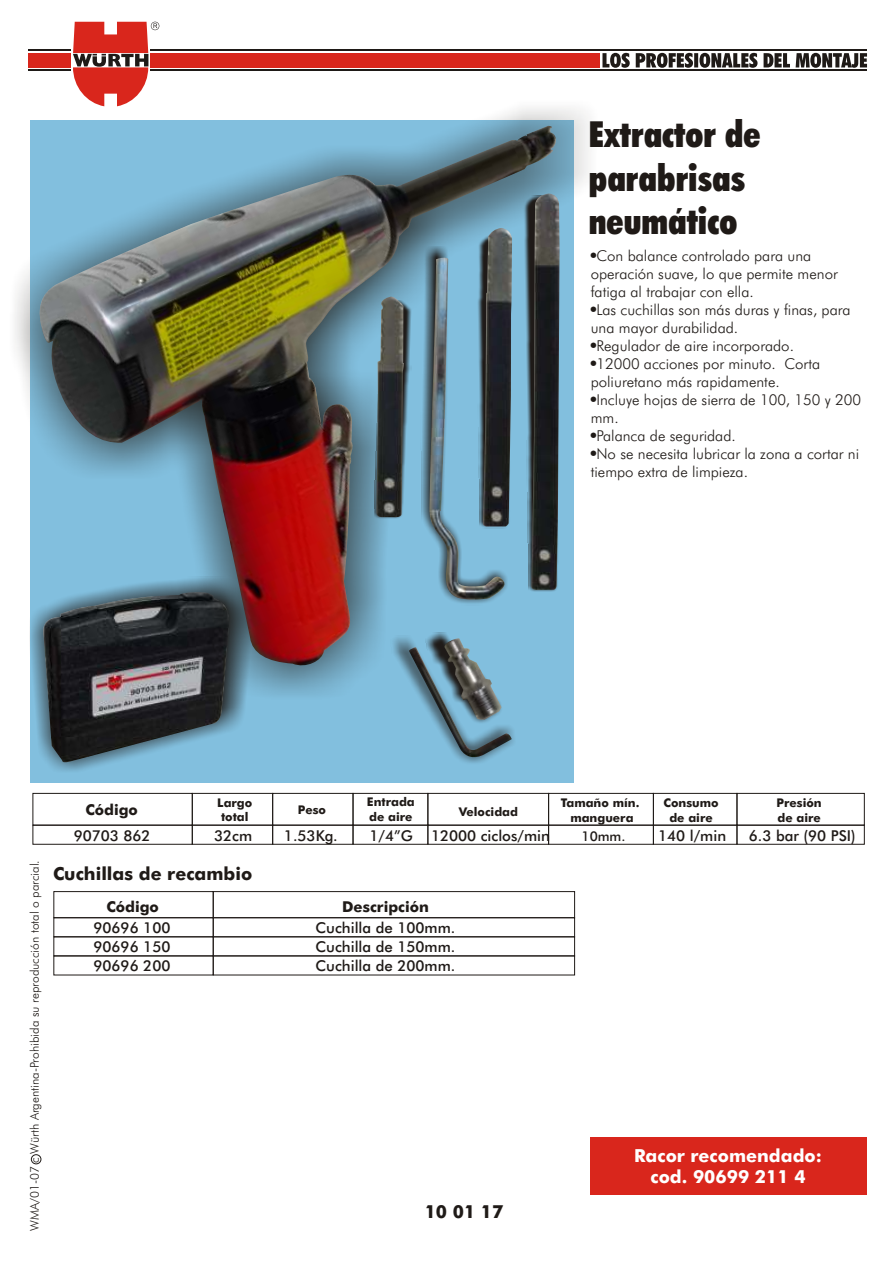
<style>
.page{position:relative;width:894px;height:1263px;background:#fff}
.page>*{position:absolute;margin:0;border:0;box-sizing:border-box;transform-origin:0 0}
.t1{font:36px/43.2px "Futura X Blk Cn BT";color:#1f1a17}
.t2{font:700 18px/21.6px "Futura Md BT";color:#fff;text-align:center}
.t3{font:700 18px "Futura Md BT";color:#1f1a17}
.t4{font:15px "Futura Lt BT";color:#1f1a17}
.t5{font:15px "Futura Md BT";color:#1f1a17}
.t6{font:700 15px "Futura Md BT";color:#1f1a17}
.t7{font:13.5px "Futura Md BT";color:#1f1a17}
.t8{font:700 12px/14.4px "Futura Md BT";color:#1f1a17;text-align:center}
.t9{font:12px "Futura Lt BT";color:#1f1a17}
</style>
<div class="page">
<hr style="left:28px;top:50px;width:43px;height:1px;background:#1f1a17">
<div style="left:28px;top:53px;width:43px;height:14px;background:#d9261c"></div>
<hr style="left:28px;top:69px;width:43px;height:2px;background:#1f1a17">
<hr style="left:151px;top:50px;width:716px;height:1px;background:#1f1a17">
<div style="left:151px;top:53px;width:449px;height:14px;background:#d9261c"></div>
<hr style="left:151px;top:69px;width:716px;height:2px;background:#1f1a17">
<svg style="left:603px;top:53px;width:264px;height:15px"></svg>
<svg style="left:73px;top:22px;width:86px;height:72px"></svg>
<div style="left:30px;top:120px;width:544px;height:662px;background:#82bfde"></div>
<div style="left:33px;top:793px;width:159px;height:32px;border:1px solid #1f1a17"></div>
<div style="left:192px;top:793px;width:81px;height:32px;border:1px solid #1f1a17"></div>
<div style="left:273px;top:793px;width:80px;height:32px;border:1px solid #1f1a17"></div>
<div style="left:353px;top:793px;width:75px;height:32px;border:1px solid #1f1a17"></div>
<div style="left:428px;top:793px;width:121px;height:32px;border:1px solid #1f1a17"></div>
<div style="left:548px;top:793px;width:106px;height:32px;border:1px solid #1f1a17"></div>
<div style="left:653px;top:793px;width:84px;height:32px;border:1px solid #1f1a17"></div>
<div style="left:737px;top:793px;width:128px;height:32px;border:1px solid #1f1a17"></div>
<div style="left:33px;top:825px;width:159px;height:19px;border:1px solid #1f1a17"></div>
<div style="left:192px;top:825px;width:81px;height:19px;border:1px solid #1f1a17"></div>
<div style="left:273px;top:825px;width:80px;height:19px;border:1px solid #1f1a17"></div>
<div style="left:353px;top:825px;width:75px;height:19px;border:1px solid #1f1a17"></div>
<div style="left:428px;top:825px;width:121px;height:19px;border:1px solid #1f1a17"></div>
<div style="left:548px;top:825px;width:106px;height:19px;border:1px solid #1f1a17"></div>
<div style="left:653px;top:825px;width:84px;height:19px;border:1px solid #1f1a17"></div>
<div style="left:737px;top:825px;width:128px;height:19px;border:1px solid #1f1a17"></div>
<img style="left:43px;top:704px;width:186px;height:58px">
<img style="left:14px;top:94px;width:575px;height:610px">
<img style="left:34px;top:126px;width:523px;height:543px">
<img style="left:374px;top:300px;width:39px;height:219px">
<img style="left:377px;top:297px;width:27px;height:220px">
<img style="left:522px;top:196px;width:40px;height:396px">
<img style="left:531px;top:193px;width:29px;height:397px">
<img style="left:475px;top:235px;width:39px;height:294px">
<img style="left:483px;top:228px;width:29px;height:298px">
<img style="left:391px;top:636px;width:129px;height:127px">
<img style="left:409px;top:647px;width:103px;height:112px">
<img style="left:419px;top:246px;width:91px;height:359px">
<img style="left:429px;top:258px;width:76px;height:342px">
<img style="left:425px;top:633px;width:82px;height:91px">
<img style="left:443px;top:638px;width:59px;height:82px">
<div style="left:54px;top:891px;width:159px;height:27px;border:1px solid #1f1a17"></div>
<div style="left:213px;top:891px;width:362px;height:27px;border:1px solid #1f1a17"></div>
<div style="left:54px;top:918px;width:159px;height:19px;border:1px solid #1f1a17"></div>
<div style="left:54px;top:937px;width:159px;height:19px;border:1px solid #1f1a17"></div>
<div style="left:213px;top:918px;width:362px;height:19px;border:1px solid #1f1a17"></div>
<div style="left:213px;top:937px;width:362px;height:19px;border:1px solid #1f1a17"></div>
<div style="left:590px;top:1137px;width:276px;height:57px;background:#d9261c"></div>
<div style="left:31px;top:1155px;width:10px;height:9px;border:1px solid #1f1a17;border-radius:50%"></div>
<h1 class="t1" style="left:589px;top:116px;width:173px">Extractor de parabrisas neumático</h1>
<p class="t4" style="left:596px;top:249px;width:216px">Con balance controlado para una</p>
<p class="t4" style="left:591px;top:267px;width:249px">operación suave, lo que permite menor</p>
<p class="t4" style="left:591px;top:285px;width:165px">fatiga al trabajar con ella.</p>
<p class="t4" style="left:596px;top:303px;width:256px">Las cuchillas son más duras y finas, para</p>
<p class="t4" style="left:591px;top:321px;width:149px">una mayor durabilidad.</p>
<p class="t4" style="left:596px;top:339px;width:199px">Regulador de aire incorporado.</p>
<p class="t4" style="left:596px;top:357px;width:225px">12000 acciones por minuto. Corta</p>
<p class="t4" style="left:591px;top:375px;width:191px">poliuretano más rapidamente.</p>
<p class="t4" style="left:596px;top:393px;width:266px">Incluye hojas de sierra de 100, 150 y 200</p>
<p class="t4" style="left:591px;top:411px;width:29px">mm.</p>
<p class="t4" style="left:596px;top:429px;width:141px">Palanca de seguridad.</p>
<p class="t4" style="left:596px;top:447px;width:264px">No se necesita lubricar la zona a cortar ni</p>
<p class="t4" style="left:591px;top:465px;width:159px">tiempo extra de limpieza.</p>
<p class="t9" style="left:30px;top:1231px;width:372px;rotate:-90deg">WMA/01-07 c Würth Argentina-Prohibida su reproducción total o parcial.</p>
<p class="t8" style="left:217px;top:796px;width:37px">Largo total</p>
<p class="t8" style="left:298px;top:804px;width:30px">Peso</p>
<p class="t8" style="left:367px;top:796px;width:49px;text-align:left">Entrada de aire</p>
<p class="t8" style="left:664px;top:797px;width:57px">Consumo de aire</p>
<p class="t8" style="left:777px;top:797px;width:47px;text-align:left">Presión de aire</p>
<p class="t8" style="left:459px;top:805px;width:61px">Velocidad</p>
<p class="t8" style="left:561px;top:797px;width:80px">Tamaño mín. manguera</p>
<p class="t6" style="left:85px;top:804px;width:54px">Código</p>
<p class="t5" style="left:74px;top:829px;width:79px">90703 862</p>
<p class="t5" style="left:214px;top:829px;width:40px">32cm</p>
<p class="t5" style="left:284px;top:829px;width:55px">1.53Kg.</p>
<p class="t5" style="left:370px;top:829px;width:182px">1/4”G 12000 ciclos/min</p>
<p class="t7" style="left:582px;top:830px;width:46px">10mm.</p>
<p class="t5" style="left:658px;top:829px;width:70px">140 l/min</p>
<p class="t5" style="left:749px;top:829px;width:108px">6.3 bar (90 PSI)</p>
<p class="t3" style="left:53px;top:866px;width:201px">Cuchillas de recambio</p>
<p class="t6" style="left:106px;top:900px;width:54px">Código</p>
<p class="t6" style="left:342px;top:900px;width:88px">Descripción</p>
<p class="t5" style="left:93px;top:922px;width:79px">90696 100</p>
<p class="t5" style="left:316px;top:922px;width:141px">Cuchilla de 100mm.</p>
<p class="t5" style="left:93px;top:941px;width:79px">90696 150</p>
<p class="t5" style="left:316px;top:941px;width:141px">Cuchilla de 150mm.</p>
<p class="t5" style="left:93px;top:960px;width:79px">90696 200</p>
<p class="t5" style="left:316px;top:960px;width:141px">Cuchilla de 200mm.</p>
<p class="t3" style="left:425px;top:1204px;width:80px">10 01 17</p>
<p class="t2" style="left:634px;top:1146px;width:190px">Racor recomendado: cod. 90699 211 4</p>
</div>
